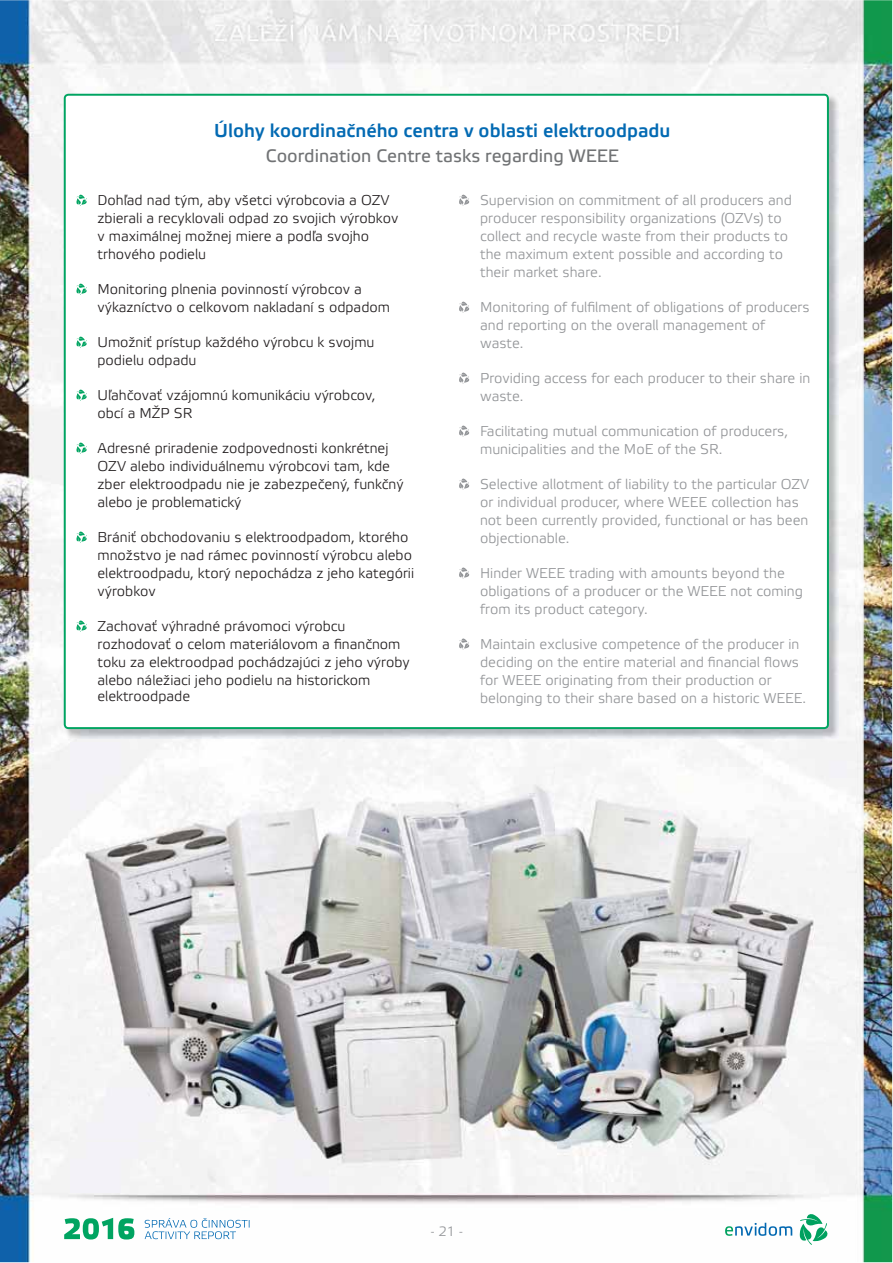
<style>
.page{position:relative;width:893px;height:1263px;background:#fff}
.page>*{position:absolute;margin:0;border:0;box-sizing:border-box;transform-origin:0 0}
.t1{font:18.75px "Etelka Medium Pro";color:#036ab3}
.t2{font:18px "Etelka Text Pro";color:#717375}
.t3{font:14.25px/18px "Etelka Light Pro";color:#939598}
.t4{font:14.25px/18px "Etelka Light Pro";color:#231f20}
.t5{font:13.5px "Etelka Light Pro";color:#939598}
</style>
<div class="page">
<img style="left:0;top:0;width:892px;height:1262px">
<svg style="left:799px;top:1213px;width:30px;height:32px"></svg>
<svg style="left:725px;top:1223px;width:67px;height:13px"></svg>
<svg style="left:145px;top:1218px;width:104px;height:21px"></svg>
<svg style="left:64px;top:1218px;width:70px;height:22px"></svg>
<img style="left:64px;top:94px;width:774px;height:645px">
<svg style="left:64px;top:94px;width:765px;height:635px"></svg>
<svg style="left:76px;top:194px;width:11px;height:12px"></svg>
<svg style="left:76px;top:283px;width:11px;height:12px"></svg>
<svg style="left:76px;top:336px;width:11px;height:12px"></svg>
<svg style="left:76px;top:389px;width:11px;height:12px"></svg>
<svg style="left:76px;top:442px;width:11px;height:12px"></svg>
<svg style="left:76px;top:531px;width:11px;height:12px"></svg>
<svg style="left:76px;top:620px;width:11px;height:12px"></svg>
<svg style="left:459px;top:194px;width:11px;height:12px"></svg>
<svg style="left:459px;top:301px;width:11px;height:12px"></svg>
<svg style="left:459px;top:372px;width:11px;height:12px"></svg>
<svg style="left:459px;top:425px;width:11px;height:12px"></svg>
<svg style="left:459px;top:478px;width:11px;height:12px"></svg>
<svg style="left:459px;top:567px;width:11px;height:12px"></svg>
<svg style="left:459px;top:638px;width:11px;height:12px"></svg>
<img style="left:70px;top:742px;width:755px;height:450px">
<h1 class="t1" style="left:214px;top:124px;width:458px">Úlohy koordinačného centra v oblasti elektroodpadu</h1>
<p class="t2" style="left:266px;top:149px;width:354px">Coordination Centre tasks regarding WEEE</p>
<p class="t4" style="left:97px;top:193px;width:302px">Dohľad nad tým, aby všetci výrobcovia a OZV zbierali a recyklovali odpad zo svojich výrobkov v maximálnej možnej miere a podľa svojho trhového podielu</p>
<p class="t4" style="left:97px;top:282px;width:294px">Monitoring plnenia povinností výrobcov a výkazníctvo o celkovom nakladaní s odpadom</p>
<p class="t4" style="left:97px;top:335px;width:278px">Umožniť prístup každého výrobcu k svojmu podielu odpadu</p>
<p class="t4" style="left:97px;top:388px;width:279px">Uľahčovať vzájomnú komunikáciu výrobcov, obcí a MŽP SR</p>
<p class="t4" style="left:97px;top:440px;width:308px">Adresné priradenie zodpovednosti konkrétnej OZV alebo individuálnemu výrobcovi tam, kde zber elektroodpadu nie je zabezpečený, funkčný alebo je problematický</p>
<p class="t4" style="left:97px;top:529px;width:318px">Brániť obchodovaniu s elektroodpadom, ktorého množstvo je nad rámec povinností výrobcu alebo elektroodpadu, ktorý nepochádza z jeho kategórii výrobkov</p>
<p class="t4" style="left:97px;top:618px;width:314px">Zachovať výhradné právomoci výrobcu rozhodovať o celom materiálovom a finančnom toku za elektroodpad pochádzajúci z jeho výroby alebo náležiaci jeho podielu na historickom</p>
<p class="t4" style="left:97px;top:689px;width:94px">elektroodpade</p>
<p class="t3" style="left:480px;top:193px;width:313px">Supervision on commitment of all producers and producer responsibility organizations (OZVs) to collect and recycle waste from their products to the maximum extent possible and according to their market share.</p>
<p class="t3" style="left:480px;top:300px;width:331px">Monitoring of fulfilment of obligations of producers and reporting on the overall management of waste.</p>
<p class="t3" style="left:480px;top:371px;width:332px">Providing access for each producer to their share in waste.</p>
<p class="t3" style="left:480px;top:423px;width:309px">Facilitating mutual communication of producers, municipalities and the MoE of the SR.</p>
<p class="t3" style="left:480px;top:476px;width:331px">Selective allotment of liability to the particular OZV or individual producer, where WEEE collection has not been currently provided, functional or has been objectionable.</p>
<p class="t3" style="left:480px;top:565px;width:324px">Hinder WEEE trading with amounts beyond the obligations of a producer or the WEEE not coming from its product category.</p>
<p class="t3" style="left:480px;top:636px;width:328px">Maintain exclusive competence of the producer in deciding on the entire material and financial flows for WEEE originating from their production or belonging to their share based on a historic WEEE.</p>
<p class="t5" style="left:431px;top:1227px;width:33px">- 21 -</p>
</div>
